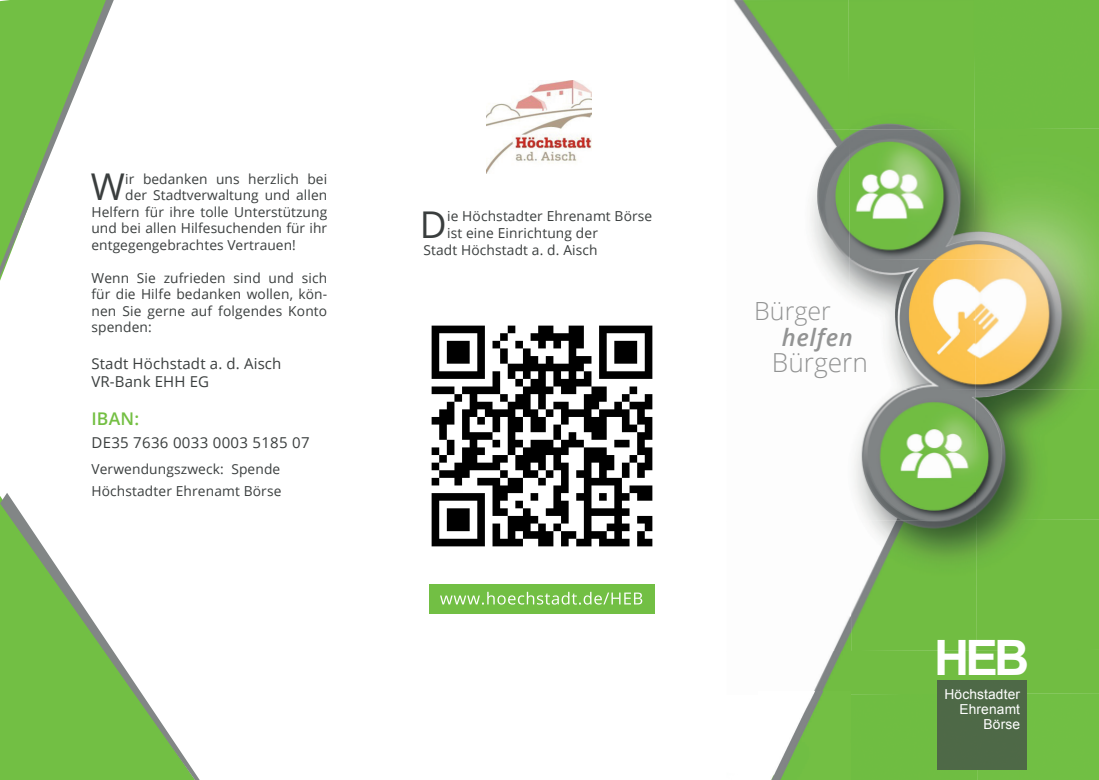
<style>
.page{position:relative;width:1099px;height:780px;background:#fff}
.page>*{position:absolute;margin:0;border:0;box-sizing:border-box;transform-origin:0 0}
.t1{font:700 48.75px "Arial";color:#fff}
.t2{font:36.88px "Open Sans";color:#3a3e3e}
.t3{font:300 26.25px "Open Sans";color:#929393}
.t4{font:300 25px "Open Sans";color:#929393}
.t5{font:italic 600 23.75px "Open Sans";letter-spacing:.03em;color:#929393}
.t6{font:600 17.5px "Open Sans";color:#74bf43}
.t7{font:15px/18px "Open Sans";letter-spacing:.01em;color:#3a3e3e}
.t8{font:13.75px/16.5px "Open Sans";letter-spacing:.01em;color:#3a3e3e;text-align:justify}
.t9{font:13.75px/15px "Arial";letter-spacing:.01em;color:#fff;text-align:right}
</style>
<div class="page">
<div style="left:429px;top:584px;width:225px;height:29px;background:#72bf44"></div>
<img style="left:733px;top:0;width:365px;height:128px">
<img style="left:810px;top:128px;width:288px;height:261px">
<img style="left:854px;top:389px;width:244px;height:130px">
<img style="left:834px;top:519px;width:264px;height:130px">
<img style="left:814px;top:649px;width:284px;height:44px">
<img style="left:771px;top:692px;width:206px;height:88px">
<div style="left:1019px;top:693px;width:79px;height:87px;background:#71bf44"></div>
<img style="left:977px;top:769px;width:42px;height:11px">
<img style="left:431px;top:325px;width:222px;height:222px">
<svg style="left:440px;top:591px;width:202px;height:13px"></svg>
<img style="left:486px;top:80px;width:105px;height:93px">
<div style="left:937px;top:680px;width:89px;height:89px;background:#4e6947"></div>
<svg style="left:0;top:493px;width:200px;height:287px"></svg>
<svg style="left:0;top:0;width:114px;height:279px"></svg>
<h2 class="t2" style="left:91px;top:162px;width:36px">W</h2>
<p class="t8" style="left:125px;top:170px;width:203px">ir bedanken uns herzlich bei</p>
<p class="t8" style="left:125px;top:187px;width:203px">der Stadtverwaltung und allen</p>
<p class="t8" style="left:91px;top:203px;width:237px">Helfern für ihre tolle Unterstützung</p>
<p class="t8" style="left:91px;top:220px;width:237px">und bei allen Hilfesuchenden für ihr</p>
<p class="t8" style="left:91px;top:236px;width:206px">entgegengebrachtes Vertrauen!</p>
<p class="t8" style="left:91px;top:269px;width:237px">Wenn Sie zufrieden sind und sich für die Hilfe bedanken wollen, kön&shy;nen Sie gerne auf folgendes Konto spenden:</p>
<p class="t7" style="left:91px;top:354px;width:191px">Stadt Höchstadt a. d. Aisch<br>VR-Bank EHH EG</p>
<p class="t6" style="left:91px;top:406px;width:49px">IBAN:</p>
<p class="t7" style="left:91px;top:433px;width:220px">DE35 7636 0033 0003 5185 07</p>
<p class="t8" style="left:91px;top:457px;width:191px;line-height:22.8px">Verwendungszweck: Spende<br>Höchstadter Ehrenamt Börse</p>
<h2 class="t2" style="left:420px;top:199px;width:28px">D</h2>
<p class="t8" style="left:447px;top:208px;width:207px">ie Höchstadter Ehrenamt Börse</p>
<p class="t8" style="left:447px;top:224px;width:152px">ist eine Einrichtung der</p>
<p class="t8" style="left:423px;top:241px;width:176px">Stadt Höchstadt a. d. Aisch</p>
<h3 class="t4" style="left:754px;top:293px;width:78px">Bürger</h3>
<h3 class="t5" style="left:781px;top:321px;width:73px">helfen</h3>
<h3 class="t3" style="left:772px;top:344px;width:97px">Bürgern</h3>
<h1 class="t1" style="left:934px;top:625px;width:97px">HEB</h1>
<p class="t9" style="left:944px;top:686px;width:77px">Höchstadter<br>Ehrenamt<br>Börse</p>
</div>
